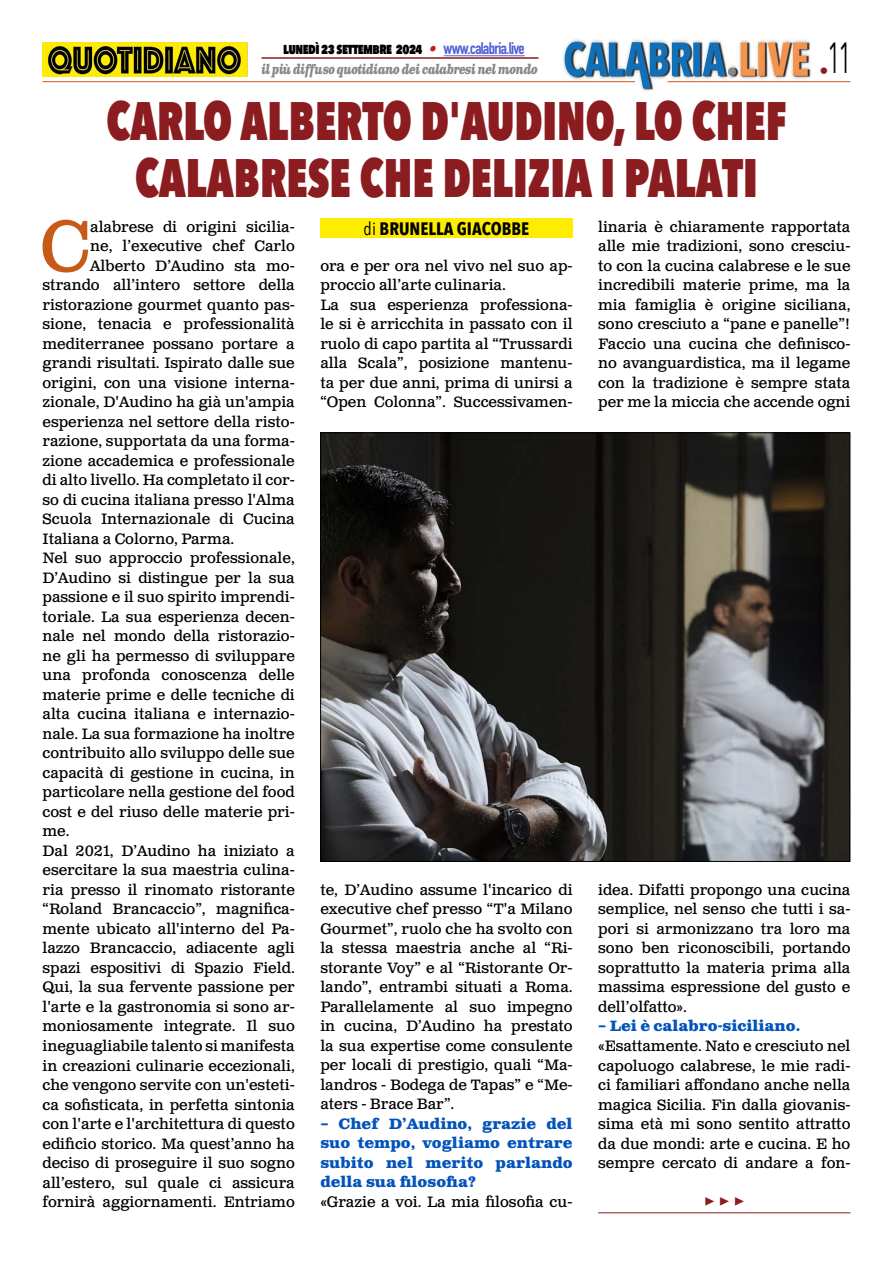
<style>
.page{position:relative;width:893px;height:1263px;background:#fff}
.page>*{position:absolute;margin:0;border:0;box-sizing:border-box;transform-origin:0 0}
.t1{font:71.25px "Clarendon Text Pro";color:#c85a19}
.t2{font:800 54px/57px "Avenir Next Condensed";color:#8b1c1f;text-align:center;scale:.84 1}
.t3{font:43.5px "Avenir Next Condensed";color:#000;scale:.55 1}
.t4{font:700 18px "Avenir Next Condensed";color:#000}
.t5{font:700 18px "Minion Pro";color:#8b1c1f}
.t6{font:15px/19.5px "Clarendon Text Pro";color:#000;text-align:justify}
.t7{font:700 15px/19.5px "Clarendon Text Pro";color:#0253ba;text-align:justify}
.t8{font:800 15px "Avenir Next Condensed";letter-spacing:-.04em;color:#000;scale:.9 1}
.t9{font:italic 700 13.5px "Clarendon Text Pro";letter-spacing:-.06em;color:#878787;scale:.79 1}
.s1{font-family:"Clarendon Text Pro";font-weight:700;font-style:italic;color:#ca181a}
.s2{font-family:"DIN Condensed";font-weight:700;font-size:16.5px;color:#4f5cd6}
.s3{font-weight:400}
</style>
<div class="page">
<img style="left:563px;top:39px;width:248px;height:51px">
<hr style="left:43px;top:81px;width:592px;height:1px;background:#c85a19">
<hr style="left:668px;top:81px;width:182px;height:1px;background:#c85a19">
<hr style="left:444px;top:55px;width:81px;height:1px;background:#4f5cd6">
<hr style="left:261px;top:57px;width:277px;height:2px;background:#8b1c1f">
<img style="left:43px;top:42px;width:204px;height:35px">
<div style="left:320px;top:218px;width:253px;height:20px;background:#ffed00"></div>
<img style="left:322px;top:435px;width:526px;height:425px">
<hr style="left:598px;top:1212px;width:252px;height:1px;background:#8b1c1f">
<p class="t8" style="left:283px;top:39px;width:270px">lunedì 23 settembre 2024 <span class="s1">•</span> <span class="s2">www.calabria.live</span></p>
<p class="t9" style="left:261px;top:61px;width:352px">il più diffuso quotidiano dei calabresi nel mondo</p>
<h2 class="t2" style="left:107px;top:92px;width:811px">CARLO ALBERTO D'AUDINO, LO CHEF<br>CALABRESE CHE DELIZIA I PALATI</h2>
<h3 class="t3" style="left:820px;top:20px;width:58px"><sub>•</sub>11</h3>
<h1 class="t1" style="left:40px;top:203px;width:52px">C</h1>
<p class="t6" style="left:90px;top:218px;width:206px">alabrese di origini sicilia-</p>
<p class="t6" style="left:90px;top:237px;width:206px">ne, l’executive chef Carlo</p>
<p class="t6" style="left:90px;top:257px;width:206px">Alberto D’Audino sta mo-</p>
<p class="t6" style="left:43px;top:276px;width:254px">strando all’intero settore della</p>
<p class="t6" style="left:43px;top:296px;width:254px">ristorazione gourmet quanto pas-</p>
<p class="t6" style="left:43px;top:315px;width:254px">sione, tenacia e professionalità</p>
<p class="t6" style="left:43px;top:335px;width:254px">mediterranee possano portare a</p>
<p class="t6" style="left:43px;top:354px;width:254px">grandi risultati. Ispirato dalle sue</p>
<p class="t6" style="left:43px;top:374px;width:254px">origini, con una visione interna-</p>
<p class="t6" style="left:43px;top:393px;width:254px">zionale, D'Audino ha già un'ampia</p>
<p class="t6" style="left:43px;top:413px;width:254px">esperienza nel settore della risto-</p>
<p class="t6" style="left:43px;top:432px;width:254px">razione, supportata da una forma-</p>
<p class="t6" style="left:43px;top:452px;width:254px">zione accademica e professionale</p>
<p class="t6" style="left:43px;top:471px;width:254px">di alto livello. Ha completato il cor-</p>
<p class="t6" style="left:43px;top:491px;width:254px">so di cucina italiana presso l'Alma</p>
<p class="t6" style="left:43px;top:510px;width:254px">Scuola Internazionale di Cucina</p>
<p class="t6" style="left:43px;top:530px;width:193px">Italiana a Colorno, Parma.</p>
<p class="t6" style="left:43px;top:549px;width:254px">Nel suo approccio professionale,</p>
<p class="t6" style="left:43px;top:569px;width:254px">D’Audino si distingue per la sua</p>
<p class="t6" style="left:43px;top:588px;width:254px">passione e il suo spirito imprendi-</p>
<p class="t6" style="left:43px;top:608px;width:254px">toriale. La sua esperienza decen-</p>
<p class="t6" style="left:43px;top:627px;width:254px">nale nel mondo della ristorazio-</p>
<p class="t6" style="left:43px;top:647px;width:254px">ne gli ha permesso di sviluppare</p>
<p class="t6" style="left:43px;top:666px;width:254px">una profonda conoscenza delle</p>
<p class="t6" style="left:43px;top:686px;width:254px">materie prime e delle tecniche di</p>
<p class="t6" style="left:43px;top:705px;width:254px">alta cucina italiana e internazio-</p>
<p class="t6" style="left:43px;top:725px;width:254px">nale. La sua formazione ha inoltre</p>
<p class="t6" style="left:43px;top:744px;width:254px">contribuito allo sviluppo delle sue</p>
<p class="t6" style="left:43px;top:764px;width:254px">capacità di gestione in cucina, in</p>
<p class="t6" style="left:43px;top:783px;width:254px">particolare nella gestione del food</p>
<p class="t6" style="left:43px;top:803px;width:254px">cost e del riuso delle materie pri-</p>
<p class="t6" style="left:43px;top:822px;width:29px">me.</p>
<p class="t6" style="left:43px;top:842px;width:254px">Dal 2021, D’Audino ha iniziato a</p>
<p class="t6" style="left:43px;top:861px;width:254px">esercitare la sua maestria culina-</p>
<p class="t6" style="left:43px;top:881px;width:254px">ria presso il rinomato ristorante</p>
<p class="t6" style="left:43px;top:900px;width:254px">“Roland Brancaccio”, magnifica-</p>
<p class="t6" style="left:43px;top:920px;width:254px">mente ubicato all'interno del Pa-</p>
<p class="t6" style="left:43px;top:939px;width:254px">lazzo Brancaccio, adiacente agli</p>
<p class="t6" style="left:43px;top:959px;width:254px">spazi espositivi di Spazio Field.</p>
<p class="t6" style="left:43px;top:978px;width:254px">Qui, la sua fervente passione per</p>
<p class="t6" style="left:43px;top:998px;width:254px">l'arte e la gastronomia si sono ar-</p>
<p class="t6" style="left:43px;top:1017px;width:254px">moniosamente integrate. Il suo</p>
<p class="t6" style="left:43px;top:1037px;width:254px">ineguagliabile talento si manifesta</p>
<p class="t6" style="left:43px;top:1056px;width:254px">in creazioni culinarie eccezionali,</p>
<p class="t6" style="left:43px;top:1076px;width:254px">che vengono servite con un'esteti-</p>
<p class="t6" style="left:43px;top:1095px;width:254px">ca sofisticata, in perfetta sintonia</p>
<p class="t6" style="left:43px;top:1115px;width:254px">con l'arte e l'architettura di questo</p>
<p class="t6" style="left:43px;top:1134px;width:254px">edificio storico. Ma quest’anno ha</p>
<p class="t6" style="left:43px;top:1154px;width:254px">deciso di proseguire il suo sogno</p>
<p class="t6" style="left:43px;top:1173px;width:254px">all’estero, sul quale ci assicura</p>
<p class="t6" style="left:43px;top:1193px;width:254px">fornirà aggiornamenti. Entriamo</p>
<p class="t4" style="left:364px;top:217px;width:167px"><span class="s3">di</span> BRUNELLA GIACOBBE</p>
<p class="t6" style="left:320px;top:256px;width:254px;text-align:left">ora e per ora nel vivo nel suo ap&shy;proccio all’arte culinaria.<br>La sua esperienza professiona&shy;le si è arricchita in passato con il ruolo di capo partita al “Trussardi alla Scala”, posizione mantenu&shy;ta per due anni, prima di unirsi a “Open Colonna”. Successivamen-</p>
<p class="t6" style="left:320px;top:880px;width:254px">te, D’Audino assume l'incarico di executive chef presso “T'a Milano Gourmet”, ruolo che ha svolto con la stessa maestria anche al “Ri&shy;storante Voy” e al “Ristorante Or&shy;lando”, entrambi situati a Roma.<br>Parallelamente al suo impegno in cucina, D’Audino ha prestato la sua expertise come consulente per locali di prestigio, quali “Ma&shy;landros - Bodega de Tapas” e “Me&shy;aters - Brace Bar”.</p>
<p class="t7" style="left:320px;top:1114px;width:254px">– Chef D’Audino, grazie del suo tempo, vogliamo entrare subito nel merito parlando della sua filosofia?</p>
<p class="t6" style="left:320px;top:1192px;width:254px">«Grazie a voi. La mia filosofia cu-</p>
<p class="t6" style="left:598px;top:218px;width:254px">linaria è chiaramente rapportata alle mie tradizioni, sono cresciu&shy;to con la cucina calabrese e le sue incredibili materie prime, ma la mia famiglia è origine siciliana, sono cresciuto a “pane e panelle”!<br>Faccio una cucina che definisco&shy;no avanguardistica, ma il legame con la tradizione è sempre stata per me la miccia che accende ogni</p>
<p class="t6" style="left:598px;top:881px;width:254px">idea. Difatti propongo una cucina semplice, nel senso che tutti i sa&shy;pori si armonizzano tra loro ma sono ben riconoscibili, portando soprattutto la materia prima alla massima espressione del gusto e dell’olfatto».</p>
<p class="t7" style="left:598px;top:1017px;width:204px">– Lei è calabro-siciliano.</p>
<p class="t6" style="left:598px;top:1037px;width:254px">«Esattamente. Nato e cresciuto nel capoluogo calabrese, le mie radi&shy;ci familiari affondano anche nella magica Sicilia. Fin dalla giovanis&shy;sima età mi sono sentito attratto da due mondi: arte e cucina. E ho sempre cercato di andare a fon-</p>
<p class="t5" style="left:704px;top:1188px;width:42px">▶ ▶ ▶</p>
</div>
